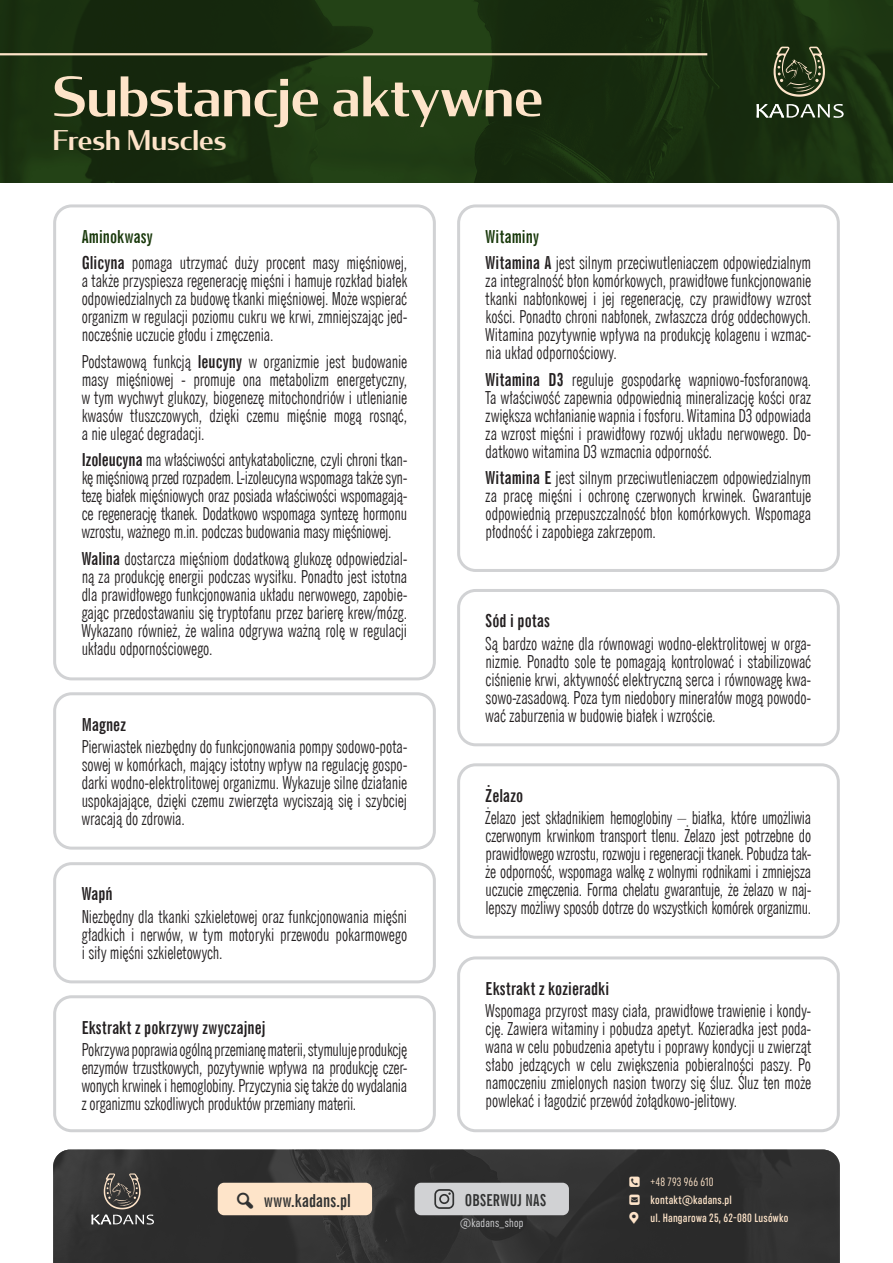
<style>
.page{position:relative;width:893px;height:1263px;background:#fff}
.page>*{position:absolute;margin:0;border:0;box-sizing:border-box;transform-origin:0 0}
.t1{font:500 54px "Condor";color:#fee4c9}
.t2{font:500 27px "Condor";color:#fee4c9}
.t3{font:18px/18px "News Goth X Cn EU";letter-spacing:-.005em;color:#231f20;text-align:justify}
.t4{font:700 18px "News Goth X Cn EU";letter-spacing:.01em;color:#231f20}
.t5{font:700 18px "News Goth X Cn EU";letter-spacing:.01em;color:#18380a}
.t6{font:700 18px "News Goth X Cn EU";letter-spacing:.01em;color:#313232}
.t7{font:700 16.5px "News Goth X Cn EU";letter-spacing:.025em;color:#313232}
.t8{font:500 extra-condensed 12px "Uniform";letter-spacing:.015em;color:#fee4c9}
.t9{font:extra-condensed 12px "Uniform";letter-spacing:.015em;color:#fee4c9}
.t10{font:extra-condensed 12px "Uniform";letter-spacing:.015em;color:#d1d2d4}
.s1{font-weight:700}
</style>
<div class="page">
<svg style="left:0;top:0;width:893px;height:183px;background:#1a3110"></svg>
<svg style="left:757px;top:104px;width:87px;height:14px"></svg>
<svg style="left:773px;top:47px;width:52px;height:50px;background:#475235"></svg>
<hr style="left:0;top:53px;width:707px;height:2px;background:#fee4c9">
<svg style="left:53px;top:1149px;width:787px;height:114px;background:#313131"></svg>
<svg style="left:92px;top:1173px;width:62px;height:51px;background:#504e4b"></svg>
<div style="left:218px;top:1183px;width:154px;height:32px;background:#fee4c9;border-radius:6px"></div>
<div style="left:415px;top:1183px;width:154px;height:32px;background:#d1d2d4;border-radius:6px"></div>
<svg style="left:434px;top:1189px;width:20px;height:20px"></svg>
<div style="left:53px;top:204px;width:383px;height:476px;border:3px solid #d1d2d4;border-radius:17px"></div>
<div style="left:457px;top:204px;width:383px;height:368px;border:3px solid #d1d2d4;border-radius:17px"></div>
<div style="left:53px;top:692px;width:383px;height:158px;border:3px solid #d1d2d4;border-radius:17px"></div>
<div style="left:53px;top:862px;width:383px;height:121px;border:3px solid #d1d2d4;border-radius:17px"></div>
<div style="left:457px;top:763px;width:383px;height:176px;border:3px solid #d1d2d4;border-radius:17px"></div>
<div style="left:457px;top:589px;width:383px;height:157px;border:3px solid #d1d2d4;border-radius:17px"></div>
<div style="left:53px;top:995px;width:383px;height:137px;border:3px solid #d1d2d4;border-radius:17px"></div>
<div style="left:457px;top:956px;width:383px;height:176px;border:3px solid #d1d2d4;border-radius:17px"></div>
<svg style="left:629px;top:1176px;width:11px;height:11px"></svg>
<svg style="left:629px;top:1194px;width:11px;height:11px"></svg>
<svg style="left:629px;top:1212px;width:9px;height:12px"></svg>
<p class="t1" style="left:52px;top:61px;width:492px">Substancje aktywne</p>
<p class="t2" style="left:52px;top:122px;width:176px">Fresh Muscles</p>
<p class="t5" style="left:82px;top:225px;width:73px">Aminokwasy</p>
<p class="t3" style="left:82px;top:254px;width:327px"><span class="s1">Glicyna</span> pomaga utrzymać duży procent masy mięśniowej, a także przyspiesza regenerację mięśni i hamuje rozkład białek odpowiedzialnych za budowę tkanki mięśniowej. Może wspierać organizm w regulacji poziomu cukru we krwi, zmniejszając jed&shy;nocześnie uczucie głodu i zmęczenia.</p>
<p class="t3" style="left:82px;top:353px;width:327px">Podstawową funkcją <span class="s1">leucyny</span> w organizmie jest budowanie masy mięśniowej - promuje ona metabolizm energetyczny, w tym wychwyt glukozy, biogenezę mitochondriów i utlenianie kwasów tłuszczowych, dzięki czemu mięśnie mogą rosnąć, a nie ulegać degradacji.</p>
<p class="t3" style="left:82px;top:451px;width:327px"><span class="s1">Izoleucyna</span> ma właściwości antykataboliczne, czyli chroni tkan&shy;kę mięśniową przed rozpadem. L-izoleucyna wspomaga także syn&shy;tezę białek mięśniowych oraz posiada właściwości wspomagają&shy;ce regenerację tkanek. Dodatkowo wspomaga syntezę hormonu wzrostu, ważnego m.in. podczas budowania masy mięśniowej.</p>
<p class="t3" style="left:82px;top:550px;width:327px"><span class="s1">Walina</span> dostarcza mięśniom dodatkową glukozę odpowiedzial&shy;ną za produkcję energii podczas wysiłku. Ponadto jest istotna dla prawidłowego funkcjonowania układu nerwowego, zapobie&shy;gając przedostawaniu się tryptofanu przez barierę krew/mózg.<br>Wykazano również, że walina odgrywa ważną rolę w regulacji układu odpornościowego.</p>
<p class="t4" style="left:82px;top:713px;width:46px">Magnez</p>
<p class="t3" style="left:82px;top:738px;width:327px">Pierwiastek niezbędny do funkcjonowania pompy sodowo-pota&shy;sowej w komórkach, mający istotny wpływ na regulację gospo&shy;darki wodno-elektrolitowej organizmu. Wykazuje silne działanie uspokajające, dzięki czemu zwierzęta wyciszają się i szybciej wracają do zdrowia.</p>
<p class="t4" style="left:82px;top:883px;width:33px">Wapń</p>
<p class="t3" style="left:82px;top:908px;width:327px">Niezbędny dla tkanki szkieletowej oraz funkcjonowania mięśni gładkich i nerwów, w tym motoryki przewodu pokarmowego i siły mięśni szkieletowych.</p>
<p class="t4" style="left:82px;top:1016px;width:185px">Ekstrakt z pokrzywy zwyczajnej</p>
<p class="t3" style="left:82px;top:1041px;width:327px">Pokrzywa poprawia ogólną przemianę materii, stymuluje produkcję enzymów trzustkowych, pozytywnie wpływa na produkcję czer&shy;wonych krwinek i hemoglobiny. Przyczynia się także do wydalania z organizmu szkodliwych produktów przemiany materii.</p>
<p class="t6" style="left:264px;top:1189px;width:88px">www.kadans.pl</p>
<p class="t5" style="left:486px;top:225px;width:55px">Witaminy</p>
<p class="t3" style="left:486px;top:254px;width:327px"><span class="s1">Witamina A</span> jest silnym przeciwutleniaczem odpowiedzialnym za integralność błon komórkowych, prawidłowe funkcjonowanie tkanki nabłonkowej i jej regenerację, czy prawidłowy wzrost kości. Ponadto chroni nabłonek, zwłaszcza dróg oddechowych.<br>Witamina pozytywnie wpływa na produkcję kolagenu i wzmac&shy;nia układ odpornościowy.</p>
<p class="t3" style="left:486px;top:371px;width:327px"><span class="s1">Witamina D3</span> reguluje gospodarkę wapniowo-fosforanową.<br>Ta właściwość zapewnia odpowiednią mineralizację kości oraz zwiększa wchłanianie wapnia i fosforu. Witamina D3 odpowiada za wzrost mięśni i prawidłowy rozwój układu nerwowego. Do&shy;datkowo witamina D3 wzmacnia odporność.</p>
<p class="t3" style="left:486px;top:469px;width:327px"><span class="s1">Witamina E</span> jest silnym przeciwutleniaczem odpowiedzialnym za pracę mięśni i ochronę czerwonych krwinek. Gwarantuje odpowiednią przepuszczalność błon komórkowych. Wspomaga płodność i zapobiega zakrzepom.</p>
<p class="t4" style="left:486px;top:609px;width:66px">Sód i potas</p>
<p class="t3" style="left:486px;top:634px;width:327px">Są bardzo ważne dla równowagi wodno-elektrolitowej w orga&shy;nizmie. Ponadto sole te pomagają kontrolować i stabilizować ciśnienie krwi, aktywność elektryczną serca i równowagę kwa&shy;sowo-zasadową. Poza tym niedobory minerałów mogą powodo&shy;wać zaburzenia w budowie białek i wzroście.</p>
<p class="t4" style="left:486px;top:784px;width:39px">Żelazo</p>
<p class="t3" style="left:486px;top:809px;width:327px">Żelazo jest składnikiem hemoglobiny – białka, które umożliwia czerwonym krwinkom transport tlenu. Żelazo jest potrzebne do prawidłowego wzrostu, rozwoju i regeneracji tkanek. Pobudza tak&shy;że odporność, wspomaga walkę z wolnymi rodnikami i zmniejsza uczucie zmęczenia. Forma chelatu gwarantuje, że żelazo w naj&shy;lepszy możliwy sposób dotrze do wszystkich komórek organizmu.</p>
<p class="t4" style="left:486px;top:977px;width:125px">Ekstrakt z kozieradki</p>
<p class="t3" style="left:486px;top:1002px;width:327px">Wspomaga przyrost masy ciała, prawidłowe trawienie i kondy&shy;cję. Zawiera witaminy i pobudza apetyt. Kozieradka jest poda&shy;wana w celu pobudzenia apetytu i poprawy kondycji u zwierząt słabo jedzących w celu zwiększenia pobieralności paszy. Po namoczeniu zmielonych nasion tworzy się śluz. Śluz ten może powlekać i łagodzić przewód żołądkowo-jelitowy.</p>
<p class="t7" style="left:465px;top:1189px;width:83px">OBSERWUJ NAS</p>
<p class="t9" style="left:651px;top:1175px;width:65px">+48 793 966 610</p>
<p class="t8" style="left:651px;top:1193px;width:83px">kontakt@kadans.pl</p>
<p class="t10" style="left:460px;top:1216px;width:65px">@kadans_shop</p>
<p class="t8" style="left:651px;top:1211px;width:139px">ul. Hangarowa 25, 62-080 Lusówko</p>
</div>
